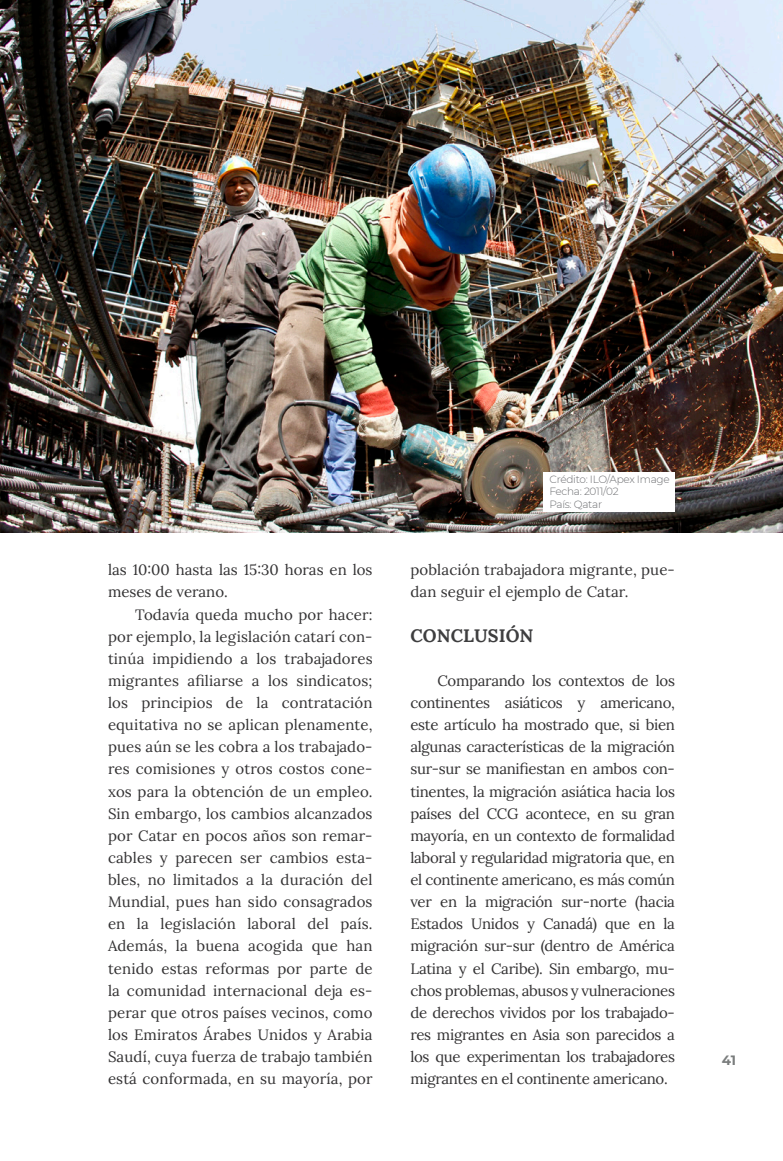
<style>
.page{position:relative;width:783px;height:1161px;background:#fff}
.page>*{position:absolute;margin:0;border:0;box-sizing:border-box;transform-origin:0 0}
.Titulillos_cuerpo_1{font:700 18px "Lora";color:#3e3e3f}
.Cuerpo{font:15px/22.2px "Lora";letter-spacing:.005em;color:#333233}
.t1{font:700 13.5px "Montserrat";color:#7a7d7d}
.Notas_articulos{font:300 10.5px "Montserrat";letter-spacing:-.025em;color:#6c6d70}
</style>
<div class="page">
<img style="left:0;top:0;width:783px;height:533px">
<div style="left:544px;top:472px;width:131px;height:40px;background:#fff"></div>
<p class="Cuerpo" style="left:108px;top:558px;width:266px">las 10:00 hasta las 15:30 horas en los meses de verano.</p>
<p class="Cuerpo" style="left:108px;top:602px;width:266px;text-align:justify;text-indent:27px">Todavía queda mucho por hacer: por ejemplo, la legislación catarí con&shy;tinúa impidiendo a los trabajadores migrantes afiliarse a los sindicatos; los principios de la contratación equitativa no se aplican plenamente, pues aún se les cobra a los trabajado&shy;res comisiones y otros costos cone&shy;xos para la obtención de un empleo.<br>Sin embargo, los cambios alcanzados por Catar en pocos años son remar&shy;cables y parecen ser cambios esta&shy;bles, no limitados a la duración del Mundial, pues han sido consagrados en la legislación laboral del país.<br>Además, la buena acogida que han tenido estas reformas por parte de la comunidad internacional deja es&shy;perar que otros países vecinos, como los Emiratos Árabes Unidos y Arabia Saudí, cuya fuerza de trabajo también está conformada, en su mayoría, por</p>
<p class="Notas_articulos" style="left:549px;top:472px;width:122px">Crédito: ILO/Apex Image</p>
<p class="Notas_articulos" style="left:549px;top:484px;width:71px">Fecha: 2011/02</p>
<p class="Notas_articulos" style="left:549px;top:497px;width:54px">País: Qatar</p>
<p class="Cuerpo" style="left:410px;top:558px;width:266px">población trabajadora migrante, pue&shy;dan seguir el ejemplo de Catar.</p>
<p class="Titulillos_cuerpo_1" style="left:410px;top:622px;width:125px">CONCLUSIÓN</p>
<p class="Cuerpo" style="left:410px;top:669px;width:266px;text-align:justify;text-indent:27px">Comparando los contextos de los continentes asiáticos y americano, este artículo ha mostrado que, si bien algunas características de la migración sur-sur se manifiestan en ambos con&shy;tinentes, la migración asiática hacia los países del CCG acontece, en su gran mayoría, en un contexto de formalidad laboral y regularidad migratoria que, en el continente americano, es más común ver en la migración sur-norte (hacia Estados Unidos y Canadá) que en la migración sur-sur (dentro de América Latina y el Caribe). Sin embargo, mu&shy;chos problemas, abusos y vulneraciones de derechos vividos por los trabajado&shy;res migrantes en Asia son parecidos a los que experimentan los trabajadores migrantes en el continente americano.</p>
<p class="t1" style="left:722px;top:1051px;width:16px">41</p>
</div>
